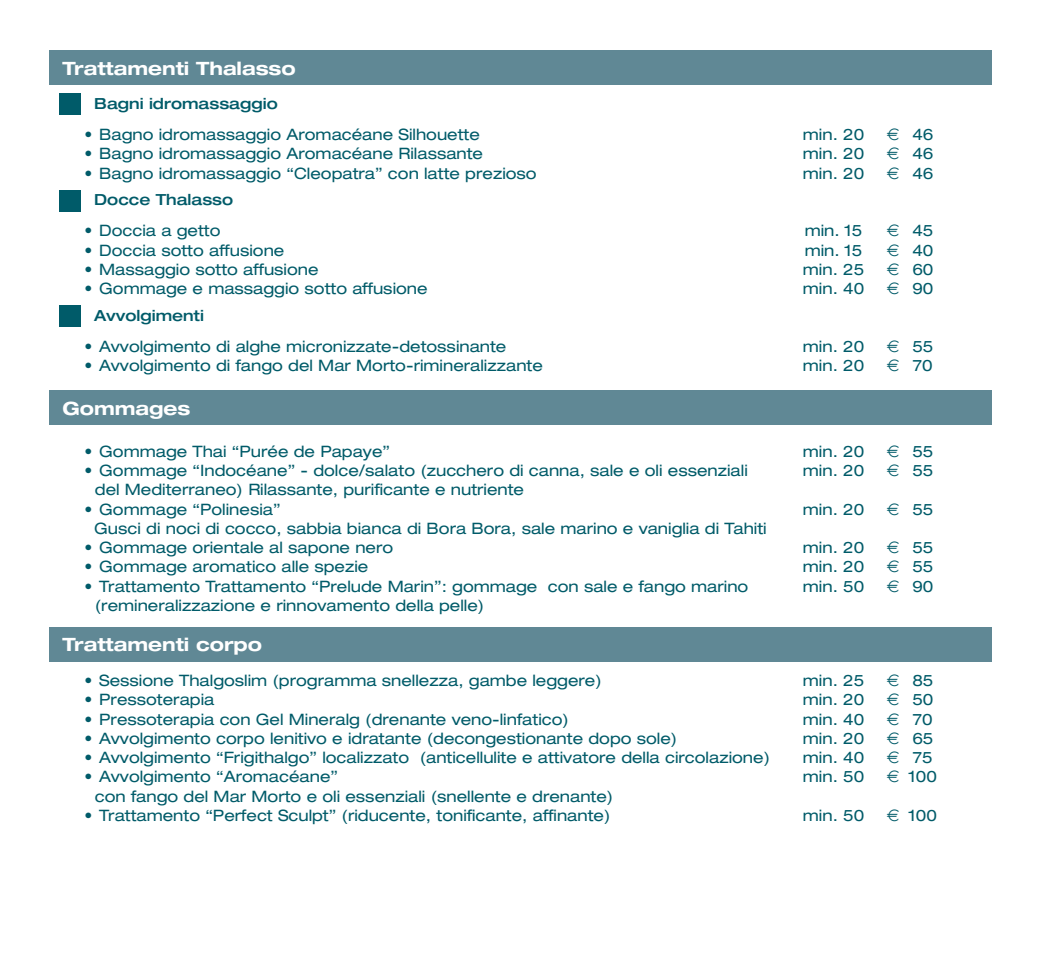
<style>
.page{position:relative;width:1042px;height:955px;background:#fff}
.page>*{position:absolute;margin:0;border:0;box-sizing:border-box;transform-origin:0 0}
.t1{font:700 expanded 18.38px "Helvetica Neue";color:#fff}
.Stile_di_paragrafo_1{font:expanded 15.75px "Helvetica Neue";color:#005b69}
.t2{font:500 expanded 15.4px "Helvetica Neue";color:#005b69}
.s1{font-family:"Euro Logo";font-stretch:normal}
</style>
<div class="page">
<div style="left:50px;top:50px;width:942px;height:35px;background:#608895"></div>
<div style="left:60px;top:93px;width:21px;height:22px;background:#005b69"></div>
<div style="left:60px;top:190px;width:21px;height:21px;background:#005b69"></div>
<div style="left:60px;top:305px;width:21px;height:22px;background:#005b69"></div>
<div style="left:50px;top:390px;width:942px;height:35px;background:#608895"></div>
<div style="left:50px;top:627px;width:942px;height:34px;background:#608895"></div>
<p class="t1" style="left:62px;top:57px;width:235px">Trattamenti Thalasso</p>
<p class="t2" style="left:94px;top:94px;width:185px">Bagni idromassaggio</p>
<p class="Stile_di_paragrafo_1" style="left:84px;top:125px;width:397px">• Bagno idromassaggio Aromacéane Silhouette</p>
<p class="Stile_di_paragrafo_1" style="left:803px;top:125px;width:63px">min. 20</p>
<p class="Stile_di_paragrafo_1" style="left:887px;top:125px;width:48px"><span class="s1">h</span> 46</p>
<p class="Stile_di_paragrafo_1" style="left:84px;top:144px;width:400px">• Bagno idromassaggio Aromacéane Rilassante</p>
<p class="Stile_di_paragrafo_1" style="left:803px;top:144px;width:63px">min. 20</p>
<p class="Stile_di_paragrafo_1" style="left:887px;top:144px;width:48px"><span class="s1">h</span> 46</p>
<p class="Stile_di_paragrafo_1" style="left:84px;top:164px;width:454px">• Bagno idromassaggio “Cleopatra” con latte prezioso</p>
<p class="Stile_di_paragrafo_1" style="left:803px;top:164px;width:63px">min. 20</p>
<p class="Stile_di_paragrafo_1" style="left:887px;top:164px;width:48px"><span class="s1">h</span> 46</p>
<p class="t2" style="left:94px;top:190px;width:140px">Docce Thalasso</p>
<p class="Stile_di_paragrafo_1" style="left:84px;top:221px;width:138px">• Doccia a getto</p>
<p class="Stile_di_paragrafo_1" style="left:804px;top:221px;width:59px">min. 15</p>
<p class="Stile_di_paragrafo_1" style="left:887px;top:221px;width:48px"><span class="s1">h</span> 45</p>
<p class="Stile_di_paragrafo_1" style="left:84px;top:241px;width:202px">• Doccia sotto affusione</p>
<p class="Stile_di_paragrafo_1" style="left:804px;top:241px;width:59px">min. 15</p>
<p class="Stile_di_paragrafo_1" style="left:887px;top:241px;width:48px"><span class="s1">h</span> 40</p>
<p class="Stile_di_paragrafo_1" style="left:84px;top:260px;width:236px">• Massaggio sotto affusione</p>
<p class="Stile_di_paragrafo_1" style="left:803px;top:260px;width:63px">min. 25</p>
<p class="Stile_di_paragrafo_1" style="left:887px;top:260px;width:48px"><span class="s1">h</span> 60</p>
<p class="Stile_di_paragrafo_1" style="left:84px;top:279px;width:345px">• Gommage e massaggio sotto affusione</p>
<p class="Stile_di_paragrafo_1" style="left:803px;top:279px;width:63px">min. 40</p>
<p class="Stile_di_paragrafo_1" style="left:887px;top:279px;width:48px"><span class="s1">h</span> 90</p>
<p class="t2" style="left:94px;top:306px;width:111px">Avvolgimenti</p>
<p class="Stile_di_paragrafo_1" style="left:84px;top:337px;width:424px">• Avvolgimento di alghe micronizzate-detossinante</p>
<p class="Stile_di_paragrafo_1" style="left:803px;top:337px;width:63px">min. 20</p>
<p class="Stile_di_paragrafo_1" style="left:887px;top:337px;width:48px"><span class="s1">h</span> 55</p>
<p class="Stile_di_paragrafo_1" style="left:84px;top:356px;width:460px">• Avvolgimento di fango del Mar Morto-rimineralizzante</p>
<p class="Stile_di_paragrafo_1" style="left:803px;top:356px;width:63px">min. 20</p>
<p class="Stile_di_paragrafo_1" style="left:887px;top:356px;width:47px"><span class="s1">h</span> 70</p>
<p class="t1" style="left:62px;top:397px;width:129px">Gommages</p>
<p class="Stile_di_paragrafo_1" style="left:84px;top:442px;width:307px">• Gommage Thai “Purée de Papaye”</p>
<p class="Stile_di_paragrafo_1" style="left:803px;top:442px;width:63px">min. 20</p>
<p class="Stile_di_paragrafo_1" style="left:887px;top:442px;width:48px"><span class="s1">h</span> 55</p>
<p class="Stile_di_paragrafo_1" style="left:84px;top:461px;width:665px">• Gommage “Indocéane” - dolce/salato (zucchero di canna, sale e oli essenziali</p>
<p class="Stile_di_paragrafo_1" style="left:803px;top:461px;width:63px">min. 20</p>
<p class="Stile_di_paragrafo_1" style="left:887px;top:461px;width:48px"><span class="s1">h</span> 55</p>
<p class="Stile_di_paragrafo_1" style="left:95px;top:480px;width:431px">del Mediterraneo) Rilassante, purificante e nutriente</p>
<p class="Stile_di_paragrafo_1" style="left:84px;top:500px;width:198px">• Gommage “Polinesia”</p>
<p class="Stile_di_paragrafo_1" style="left:803px;top:500px;width:63px">min. 20</p>
<p class="Stile_di_paragrafo_1" style="left:887px;top:500px;width:48px"><span class="s1">h</span> 55</p>
<p class="Stile_di_paragrafo_1" style="left:94px;top:519px;width:674px">Gusci di noci di cocco, sabbia bianca di Bora Bora, sale marino e vaniglia di Tahiti</p>
<p class="Stile_di_paragrafo_1" style="left:84px;top:538px;width:310px">• Gommage orientale al sapone nero</p>
<p class="Stile_di_paragrafo_1" style="left:803px;top:538px;width:63px">min. 20</p>
<p class="Stile_di_paragrafo_1" style="left:887px;top:538px;width:48px"><span class="s1">h</span> 55</p>
<p class="Stile_di_paragrafo_1" style="left:84px;top:557px;width:286px">• Gommage aromatico alle spezie</p>
<p class="Stile_di_paragrafo_1" style="left:803px;top:557px;width:63px">min. 20</p>
<p class="Stile_di_paragrafo_1" style="left:887px;top:557px;width:48px"><span class="s1">h</span> 55</p>
<p class="Stile_di_paragrafo_1" style="left:84px;top:577px;width:665px">• Trattamento Trattamento “Prelude Marin”: gommage con sale e fango marino</p>
<p class="Stile_di_paragrafo_1" style="left:803px;top:577px;width:63px">min. 50</p>
<p class="Stile_di_paragrafo_1" style="left:887px;top:577px;width:48px"><span class="s1">h</span> 90</p>
<p class="Stile_di_paragrafo_1" style="left:95px;top:596px;width:391px">(remineralizzazione e rinnovamento della pelle)</p>
<p class="t1" style="left:62px;top:633px;width:201px">Trattamenti corpo</p>
<p class="Stile_di_paragrafo_1" style="left:84px;top:671px;width:519px">• Sessione Thalgoslim (programma snellezza, gambe leggere)</p>
<p class="Stile_di_paragrafo_1" style="left:803px;top:671px;width:63px">min. 25</p>
<p class="Stile_di_paragrafo_1" style="left:887px;top:671px;width:48px"><span class="s1">h</span> 85</p>
<p class="Stile_di_paragrafo_1" style="left:84px;top:690px;width:132px">• Pressoterapia</p>
<p class="Stile_di_paragrafo_1" style="left:803px;top:690px;width:63px">min. 20</p>
<p class="Stile_di_paragrafo_1" style="left:887px;top:690px;width:48px"><span class="s1">h</span> 50</p>
<p class="Stile_di_paragrafo_1" style="left:84px;top:710px;width:486px">• Pressoterapia con Gel Mineralg (drenante veno-linfatico)</p>
<p class="Stile_di_paragrafo_1" style="left:803px;top:710px;width:63px">min. 40</p>
<p class="Stile_di_paragrafo_1" style="left:887px;top:710px;width:47px"><span class="s1">h</span> 70</p>
<p class="Stile_di_paragrafo_1" style="left:84px;top:729px;width:594px">• Avvolgimento corpo lenitivo e idratante (decongestionante dopo sole)</p>
<p class="Stile_di_paragrafo_1" style="left:803px;top:729px;width:63px">min. 20</p>
<p class="Stile_di_paragrafo_1" style="left:887px;top:729px;width:48px"><span class="s1">h</span> 65</p>
<p class="Stile_di_paragrafo_1" style="left:84px;top:748px;width:687px">• Avvolgimento “Frigithalgo” localizzato (anticellulite e attivatore della circolazione)</p>
<p class="Stile_di_paragrafo_1" style="left:803px;top:748px;width:63px">min. 40</p>
<p class="Stile_di_paragrafo_1" style="left:887px;top:748px;width:47px"><span class="s1">h</span> 75</p>
<p class="Stile_di_paragrafo_1" style="left:84px;top:767px;width:255px">• Avvolgimento “Aromacéane”</p>
<p class="Stile_di_paragrafo_1" style="left:803px;top:767px;width:63px">min. 50</p>
<p class="Stile_di_paragrafo_1" style="left:887px;top:767px;width:52px"><span class="s1">h</span> 100</p>
<p class="Stile_di_paragrafo_1" style="left:95px;top:787px;width:520px">con fango del Mar Morto e oli essenziali (snellente e drenante)</p>
<p class="Stile_di_paragrafo_1" style="left:84px;top:806px;width:527px">• Trattamento “Perfect Sculpt” (riducente, tonificante, affinante)</p>
<p class="Stile_di_paragrafo_1" style="left:803px;top:806px;width:63px">min. 50</p>
<p class="Stile_di_paragrafo_1" style="left:887px;top:806px;width:52px"><span class="s1">h</span> 100</p>
</div>
